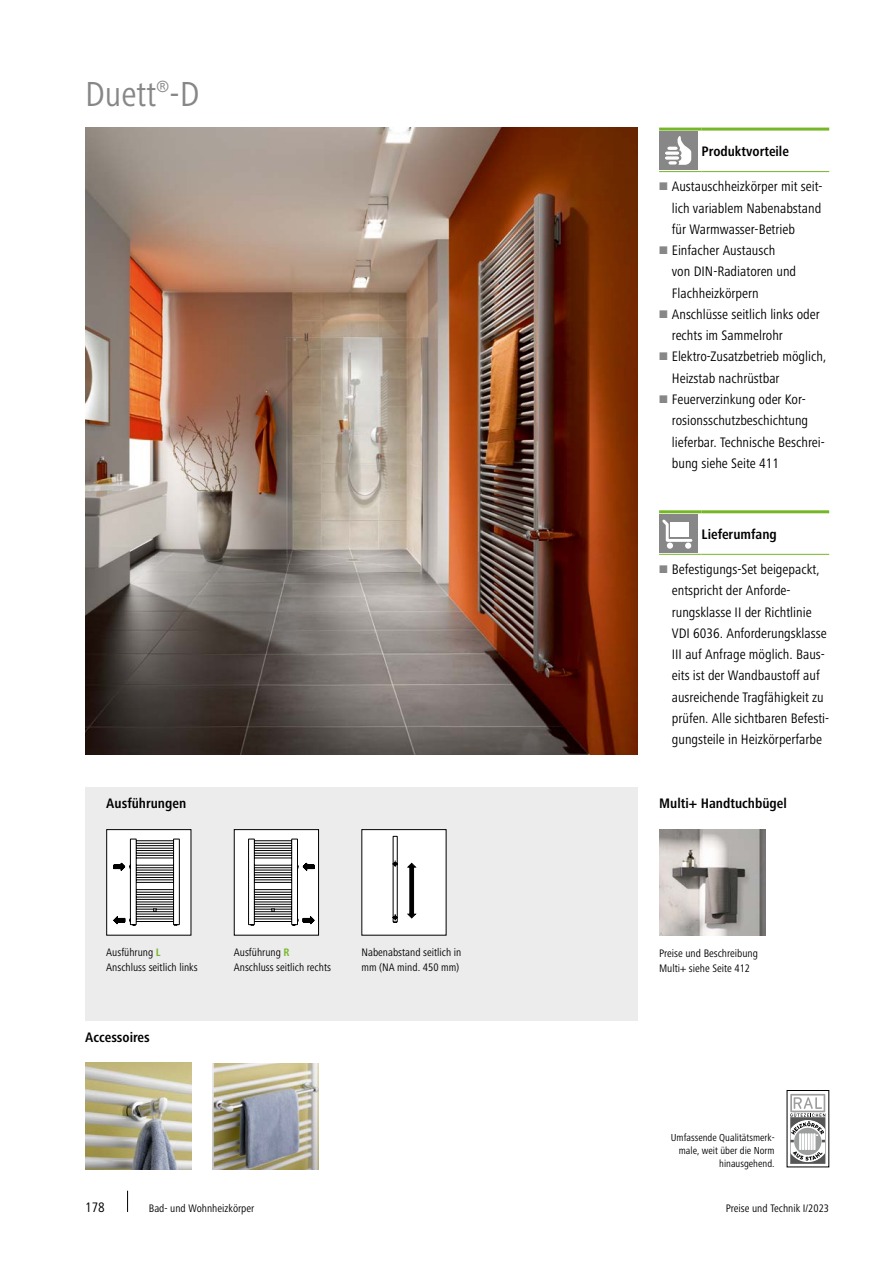
<style>
.page{position:relative;width:893px;height:1263px;background:#fff}
.page>*{position:absolute;margin:0;border:0;box-sizing:border-box;transform-origin:0 0}
.t1{font:condensed 36px "Frutiger Next LTW1 G";color:#868786}
.t2{font:condensed 14.25px/21.3px "Frutiger Next LTW1 G";color:#000}
.t3{font:700 condensed 14.25px "Frutiger Next LTW1 G";color:#000}
.t4{font:condensed 11.25px/14.9px "Frutiger Next LTW1 G";color:#000}
.t5{font:condensed 10.5px/12.8px "Frutiger Next LTW1 G";color:#000;text-align:right}
.s1{font-weight:700;color:#75b726}
</style>
<div class="page">
<svg style="left:127px;top:1191px;width:1px;height:21px"></svg>
<hr style="left:659px;top:171px;width:43px;height:1px;background:#75b726">
<hr style="left:702px;top:171px;width:127px;height:1px;background:#75b726">
<hr style="left:659px;top:128px;width:43px;height:3px;background:#75b726">
<hr style="left:702px;top:128px;width:127px;height:3px;background:#75b726">
<div style="left:659px;top:132px;width:38px;height:38px;background:#868786"></div>
<svg style="left:667px;top:136px;width:24px;height:29px"></svg>
<hr style="left:659px;top:554px;width:43px;height:1px;background:#75b726">
<hr style="left:702px;top:554px;width:127px;height:1px;background:#75b726">
<hr style="left:659px;top:510px;width:43px;height:3px;background:#75b726">
<hr style="left:702px;top:510px;width:127px;height:3px;background:#75b726">
<div style="left:659px;top:515px;width:38px;height:38px;background:#868786"></div>
<svg style="left:662px;top:519px;width:31px;height:23px"></svg>
<div style="left:671px;top:522px;width:18px;height:15px;background:#fff"></div>
<div style="left:667px;top:542px;width:6px;height:7px;background:#fff;border-radius:50%"></div>
<div style="left:685px;top:542px;width:6px;height:7px;background:#fff;border-radius:50%"></div>
<img style="left:85px;top:128px;width:553px;height:627px">
<div style="left:85px;top:787px;width:553px;height:233px;background:#ececec"></div>
<div style="left:107px;top:830px;width:84px;height:105px;background:#fff"></div>
<svg style="left:113px;top:838px;width:67px;height:88px"></svg>
<div style="left:106px;top:829px;width:85px;height:106px;border:1px solid #000"></div>
<div style="left:234px;top:830px;width:85px;height:105px;background:#fff"></div>
<svg style="left:248px;top:838px;width:66px;height:88px"></svg>
<div style="left:234px;top:829px;width:85px;height:106px;border:1px solid #000"></div>
<div style="left:362px;top:830px;width:84px;height:105px;background:#fff"></div>
<svg style="left:408px;top:863px;width:8px;height:55px"></svg>
<svg style="left:392px;top:836px;width:6px;height:87px"></svg>
<img style="left:85px;top:1063px;width:107px;height:106px">
<img style="left:213px;top:1063px;width:106px;height:106px">
<svg style="left:825px;top:1094px;width:1px;height:70px"></svg>
<svg style="left:790px;top:1094px;width:35px;height:70px"></svg>
<img style="left:659px;top:829px;width:107px;height:107px">
<h1 class="t1" style="left:85px;top:74px;width:116px">Duett<sup>®</sup>-D</h1>
<p class="t3" style="left:106px;top:795px;width:81px">Ausführungen</p>
<p class="t4" style="left:106px;top:945px;width:93px">Ausführung <span class="s1">L<br></span>Anschluss seitlich links</p>
<p class="t4" style="left:234px;top:945px;width:99px">Ausführung <span class="s1">R<br></span>Anschluss seitlich rechts</p>
<p class="t4" style="left:361px;top:945px;width:101px">Nabenabstand seitlich in mm (NA mind. 450 mm)</p>
<p class="t3" style="left:85px;top:1029px;width:66px">Accessoires</p>
<p class="t3" style="left:702px;top:143px;width:89px">Produktvorteile</p>
<p class="t2" style="left:672px;top:176px;width:156px">Austauschheizkörper mit seit&shy;lich variablem Nabenabstand für Warmwasser-Betrieb<br>Einfacher Austausch<br>von DIN-Radiatoren und<br>Flachheizkörpern<br>Anschlüsse seitlich links oder rechts im Sammelrohr<br>Elektro-Zusatzbetrieb möglich,<br>Heizstab nachrüstbar<br>Feuerverzinkung oder Kor&shy;rosionsschutzbeschichtung lieferbar. Technische Beschrei&shy;bung siehe Seite 411</p>
<p class="t3" style="left:702px;top:526px;width:77px">Lieferumfang</p>
<p class="t2" style="left:672px;top:559px;width:159px">Befestigungs-Set beigepackt, entspricht der Anforde&shy;rungsklasse II der Richtlinie<br>VDI 6036. Anforderungsklasse<br>III auf Anfrage möglich. Baus&shy;eits ist der Wandbaustoff auf ausreichende Tragfähigkeit zu prüfen. Alle sichtbaren Befesti&shy;gungsteile in Heizkörperfarbe</p>
<p class="t3" style="left:659px;top:795px;width:129px">Multi+ Handtuchbügel</p>
<p class="t4" style="left:659px;top:946px;width:100px">Preise und Beschreibung<br>Multi+ siehe Seite 412</p>
<p class="t5" style="left:671px;top:1131px;width:105px">Umfassende Qualitätsmerk&shy;male, weit über die Norm hinausgehend.</p>
<p class="t2" style="left:85px;top:1196px;width:21px">178</p>
<p class="t4" style="left:149px;top:1201px;width:107px">Bad- und Wohnheizkörper</p>
<p class="t4" style="left:726px;top:1201px;width:105px">Preise und Technik I/2023</p>
</div>
